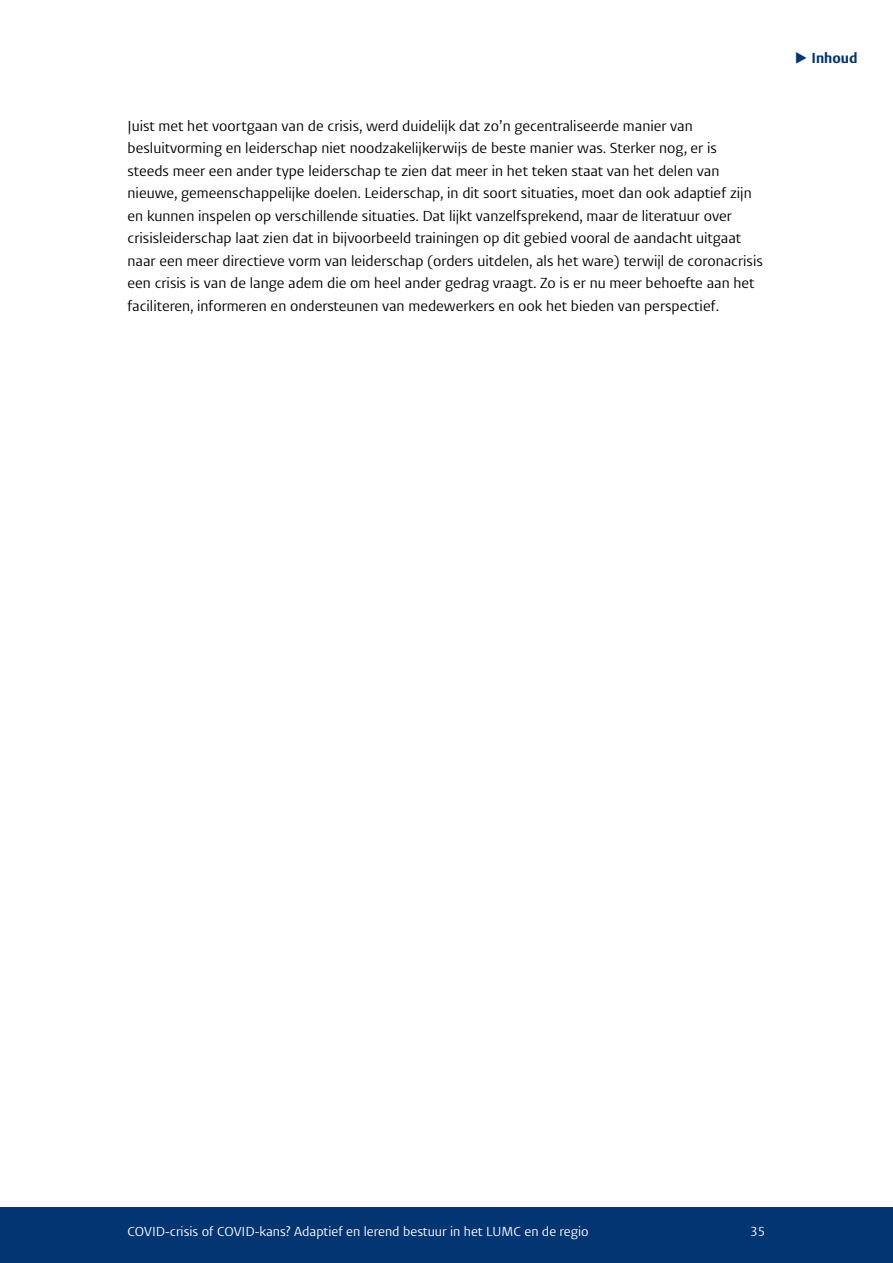
<style>
.page{position:relative;width:893px;height:1263px;background:#fff}
.page>*{position:absolute;margin:0;border:0;box-sizing:border-box;transform-origin:0 0}
.t1{font:15px/22.5px "Vestula";color:#000}
.t2{font:300 15px "Vestula";color:#033572}
.t3{font:13.5px "Vestula";color:#fff}
</style>
<div class="page">
<div style="left:0;top:1208px;width:893px;height:55px;background:#033572"></div>
<p class="t1" style="left:128px;top:114px;width:637px">Juist met het voortgaan van de crisis, werd duidelijk dat zo’n gecentraliseerde manier van besluitvorming en leiderschap niet noodzakelijkerwijs de beste manier was. Sterker nog, er is<br>steeds meer een ander type leiderschap te zien dat meer in het teken staat van het delen van nieuwe, gemeenschappelijke doelen. Leiderschap, in dit soort situaties, moet dan ook adaptief zijn en kunnen inspelen op verschillende situaties. Dat lijkt vanzelfsprekend, maar de literatuur over crisisleiderschap laat zien dat in bijvoorbeeld trainingen op dit gebied vooral de aandacht uitgaat naar een meer directieve vorm van leiderschap (orders uitdelen, als het ware) terwijl de coronacrisis een crisis is van de lange adem die om heel ander gedrag vraagt. Zo is er nu meer behoefte aan het faciliteren, informeren en ondersteunen van medewerkers en ook het bieden van perspectief.</p>
<p class="t2" style="left:811px;top:49px;width:48px">Inhoud</p>
<p class="t3" style="left:128px;top:1223px;width:463px">COVID-crisis of COVID-kans? Adaptief en lerend bestuur in het LUMC en de regio</p>
<p class="t3" style="left:750px;top:1223px;width:17px">35</p>
</div>
